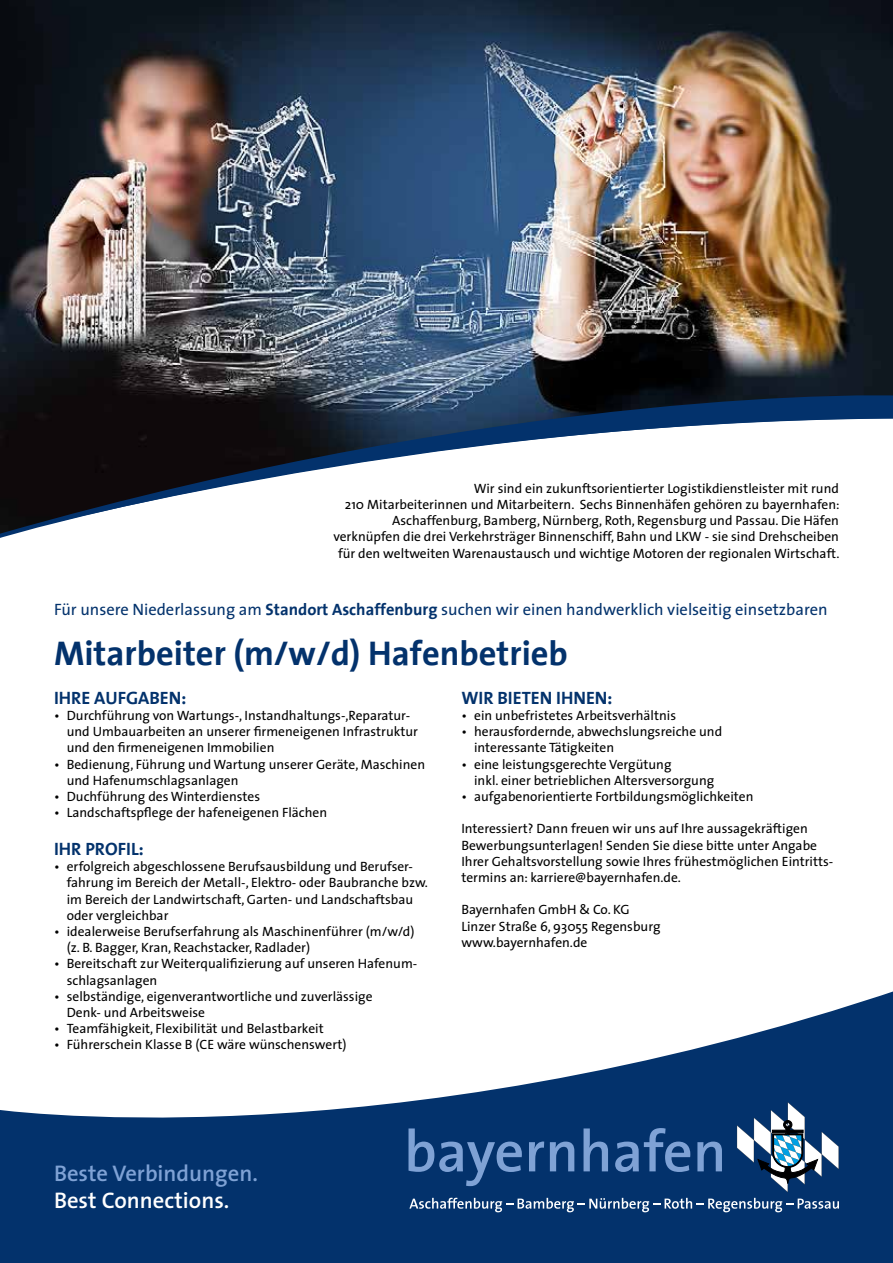
<style>
.page{position:relative;width:893px;height:1263px;background:#fff}
.page>*{position:absolute;margin:0;border:0;box-sizing:border-box;transform-origin:0 0}
.t1{font:700 34.5px "The Sans";color:#03326c}
.t2{font:600 22.65px "The Sans";color:#7fa2d5}
.t3{font:600 22.65px "The Sans";color:#fff}
.t4{font:700 18px "The Sans";color:#03326c}
.t5{font:16.5px "The Sans";color:#03326c}
.t6{font:13.5px/16.2px "The Sans";color:#000}
.s1{font-weight:700}
</style>
<div class="page">
<img style="left:0;top:0;width:893px;height:385px">
<svg style="left:0;top:385px;width:893px;height:153px"></svg>
<svg style="left:0;top:991px;width:893px;height:272px;fill:#03326c"></svg>
<svg style="left:409px;top:1198px;width:430px;height:14px;background:#40648f"></svg>
<svg style="left:408px;top:1128px;width:114px;height:58px;background:#265189"></svg>
<svg style="left:529px;top:1141px;width:15px;height:30px"></svg>
<svg style="left:550px;top:1141px;width:24px;height:30px"></svg>
<svg style="left:583px;top:1128px;width:25px;height:43px"></svg>
<svg style="left:615px;top:1128px;width:75px;height:44px;background:#305b92"></svg>
<svg style="left:697px;top:1141px;width:25px;height:30px"></svg>
<svg style="left:737px;top:1102px;width:102px;height:90px"></svg>
<p class="t6" style="left:333px;top:480px;width:508px;text-align:right">Wir sind ein zukunftsorientierter Logistikdienstleister mit rund<br>210 Mitarbeiterinnen und Mitarbeitern. Sechs Binnenhäfen gehören zu bayernhafen:<br>Aschaffenburg, Bamberg, Nürnberg, Roth, Regensburg und Passau. Die Häfen verknüpfen die drei Verkehrsträger Binnenschiff, Bahn und LKW - sie sind Drehscheiben für den weltweiten Warenaustausch und wichtige Motoren der regionalen Wirtschaft.</p>
<p class="t5" style="left:54px;top:599px;width:775px">Für unsere Niederlassung am <span class="s1">Standort Aschaffenburg</span> suchen wir einen handwerklich vielseitig einsetzbaren</p>
<h1 class="t1" style="left:54px;top:624px;width:515px">Mitarbeiter (m/w/d) Hafenbetrieb</h1>
<h3 class="t4" style="left:54px;top:682px;width:134px">IHRE AUFGABEN:</h3>
<p class="t6" style="left:67px;top:707px;width:353px;text-indent:-13px">• Durchführung von Wartungs-, Instandhaltungs-,Reparatur&shy;und Umbauarbeiten an unserer firmeneigenen Infrastruktur und den firmeneigenen Immobilien</p>
<p class="t6" style="left:67px;top:756px;width:360px;text-indent:-13px">• Bedienung, Führung und Wartung unserer Geräte, Maschinen und Hafenumschlagsanlagen</p>
<p class="t6" style="left:54px;top:788px;width:208px">• Duchführung des Winterdienstes</p>
<p class="t6" style="left:54px;top:805px;width:275px">• Landschaftspflege der hafeneigenen Flächen</p>
<h3 class="t4" style="left:54px;top:834px;width:91px">IHR PROFIL:</h3>
<p class="t6" style="left:67px;top:859px;width:363px;text-indent:-13px">• erfolgreich abgeschlossene Berufsausbildung und Berufser&shy;fahrung im Bereich der Metall-, Elektro- oder Baubranche bzw. im Bereich der Landwirtschaft, Garten- und Landschaftsbau oder vergleichbar</p>
<p class="t6" style="left:67px;top:923px;width:349px;text-indent:-13px">• idealerweise Berufserfahrung als Maschinenführer (m/w/d) (z. B. Bagger, Kran, Reachstacker, Radlader)</p>
<p class="t6" style="left:67px;top:956px;width:352px;text-indent:-13px">• Bereitschaft zur Weiterqualifizierung auf unseren Hafenum&shy;schlagsanlagen</p>
<p class="t6" style="left:67px;top:988px;width:307px;text-indent:-13px">• selbständige, eigenverantwortliche und zuverlässige<br>Denk- und Arbeitsweise</p>
<p class="t6" style="left:54px;top:1021px;width:271px">• Teamfähigkeit, Flexibilität und Belastbarkeit</p>
<p class="t6" style="left:54px;top:1037px;width:294px">• Führerschein Klasse B (CE wäre wünschenswert)</p>
<h3 class="t4" style="left:461px;top:682px;width:153px">WIR BIETEN IHNEN:</h3>
<p class="t6" style="left:461px;top:707px;width:216px">• ein unbefristetes Arbeitsverhältnis</p>
<p class="t6" style="left:474px;top:724px;width:250px;text-indent:-13px">• herausfordernde, abwechslungsreiche und interessante Tätigkeiten</p>
<p class="t6" style="left:474px;top:756px;width:242px;text-indent:-13px">• eine leistungsgerechte Vergütung<br>inkl. einer betrieblichen Altersversorgung</p>
<p class="t6" style="left:461px;top:788px;width:294px">• aufgabenorientierte Fortbildungsmöglichkeiten</p>
<p class="t6" style="left:461px;top:821px;width:373px">Interessiert? Dann freuen wir uns auf Ihre aussagekräftigen Bewerbungsunterlagen! Senden Sie diese bitte unter Angabe Ihrer Gehaltsvorstellung sowie Ihres frühestmöglichen Eintritts&shy;termins an: karriere@bayernhafen.de.</p>
<p class="t6" style="left:461px;top:902px;width:201px">Bayernhafen GmbH &amp; Co. KG<br>Linzer Straße 6, 93055 Regensburg www.bayernhafen.de</p>
<h2 class="t2" style="left:54px;top:1159px;width:205px">Beste Verbindungen.</h2>
<h2 class="t3" style="left:54px;top:1186px;width:177px">Best Connections.</h2>
</div>
